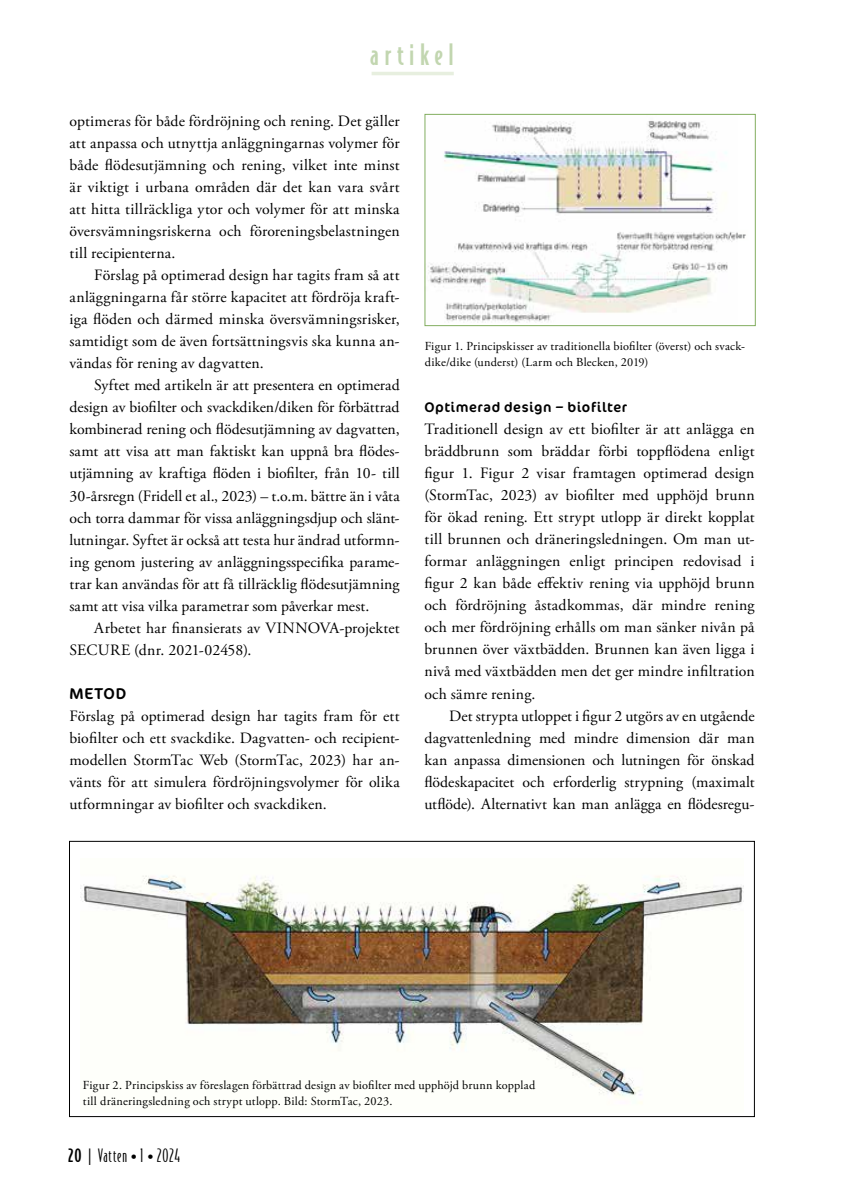
<style>
.page{position:relative;width:844px;height:1191px;background:#fff}
.page>*{position:absolute;margin:0;border:0;box-sizing:border-box;transform-origin:0 0}
.t1{font:500 28px "Bodega Sans";letter-spacing:.195em;color:#c2d6b0}
.t2{font:300 17.5px "Bodega Sans";letter-spacing:.05em;color:#000}
.t3{font:15.75px/22.1px "Adobe Garamond Pro";letter-spacing:.01em;color:#000;text-align:justify}
.t4{font:15.75px "Cocon Pro";letter-spacing:.05em;color:#000}
.t5{font:14px "Cocon Pro";letter-spacing:.04em;color:#000}
.t6{font:12.25px/15.8px "Adobe Garamond Pro";letter-spacing:.02em;color:#000}
.s1{font-weight:500}
.s2{font-family:"Adobe Garamond Pro";font-weight:400;font-size:15.75px}
</style>
<div class="page">
<hr style="left:371px;top:72px;width:82px;height:3px;background:#e7efdf">
<img style="left:428px;top:121px;width:318px;height:202px">
<div style="left:424px;top:114px;width:331px;height:212px;border:1px solid #83ae60"></div>
<img style="left:81px;top:875px;width:662px;height:229px">
<div style="left:69px;top:841px;width:685px;height:275px;border:1px solid #000"></div>
<h1 class="t1" style="left:370px;top:37px;width:85px">artikel</h1>
<p class="t3" style="left:69px;top:110px;width:331px">optimeras för både fördröjning och rening. Det gäller att anpassa och utnyttja anläggningarnas volymer för både flödesutjämning och rening, vilket inte minst är viktigt i urbana områden där det kan vara svårt att hitta tillräckliga ytor och volymer för att minska översvämningsriskerna och föroreningsbelastningen till recipienterna.</p>
<p class="t3" style="left:69px;top:264px;width:331px;text-indent:25px">Förslag på optimerad design har tagits fram så att anläggningarna får större kapacitet att fördröja kraft&shy;iga flöden och därmed minska översvämningsrisker, samtidigt som de även fortsättningsvis ska kunna an&shy;vändas för rening av dagvatten.</p>
<p class="t3" style="left:69px;top:375px;width:331px;text-indent:25px">Syftet med artikeln är att presentera en optimerad design av biofilter och svackdiken/diken för förbättrad kombinerad rening och flödesutjämning av dagvatten, samt att visa att man faktiskt kan uppnå bra flödes&shy;utjämning av kraftiga flöden i biofilter, från 10- till 30-årsregn (Fridell et al., 2023) – t.o.m. bättre än i våta och torra dammar för vissa anläggningsdjup och slänt&shy;lutningar. Syftet är också att testa hur ändrad utformn&shy;ing genom justering av anläggningsspecifika parame&shy;trar kan användas för att få tillräcklig flödesutjämning samt att visa vilka parametrar som påverkar mest.</p>
<p class="t3" style="left:69px;top:617px;width:331px;text-indent:25px">Arbetet har finansierats av VINNOVA-projektet<br>SECURE (dnr. 2021-02458).</p>
<p class="t4" style="left:70px;top:683px;width:58px">METOD</p>
<p class="t3" style="left:69px;top:705px;width:331px">Förslag på optimerad design har tagits fram för ett biofilter och ett svackdike. Dagvatten- och recipient&shy;modellen StormTac Web (StormTac, 2023) har an&shy;vänts för att simulera fördröjningsvolymer för olika utformningar av biofilter och svackdiken.</p>
<p class="t6" style="left:424px;top:339px;width:322px">Figur 1. Principskisser av traditionella biofilter (överst) och svack&shy;dike/dike (underst) (Larm och Blecken, 2019)</p>
<p class="t5" style="left:424px;top:397px;width:204px">Optimerad design – biofilter</p>
<p class="t3" style="left:424px;top:418px;width:331px">Traditionell design av ett biofilter är att anlägga en bräddbrunn som bräddar förbi toppflödena enligt figur 1. Figur 2 visar framtagen optimerad design (StormTac, 2023) av biofilter med upphöjd brunn för ökad rening. Ett strypt utlopp är direkt kopplat till brunnen och dräneringsledningen. Om man ut&shy;formar anläggningen enligt principen redovisad i figur 2 kan både effektiv rening via upphöjd brunn och fördröjning åstadkommas, där mindre rening och mer fördröjning erhålls om man sänker nivån på brunnen över växtbädden. Brunnen kan även ligga i nivå med växtbädden men det ger mindre infiltration och sämre rening.</p>
<p class="t3" style="left:424px;top:705px;width:331px;text-indent:25px">Det strypta utloppet i figur 2 utgörs av en utgående dagvattenledning med mindre dimension där man kan anpassa dimensionen och lutningen för önskad flödeskapacitet och erforderlig strypning (maximalt utflöde). Alternativt kan man anlägga en flödesregu-</p>
<p class="t6" style="left:83px;top:1077px;width:453px">Figur 2. Principskiss av föreslagen förbättrad design av biofilter med upphöjd brunn kopplad till dräneringsledning och strypt utlopp. Bild: StormTac, 2023.</p>
<p class="t2" style="left:68px;top:1145px;width:113px"><span class="s1">20</span> | Vatten <span class="s2">•</span> 1 <span class="s2">•</span> 2024</p>
</div>
